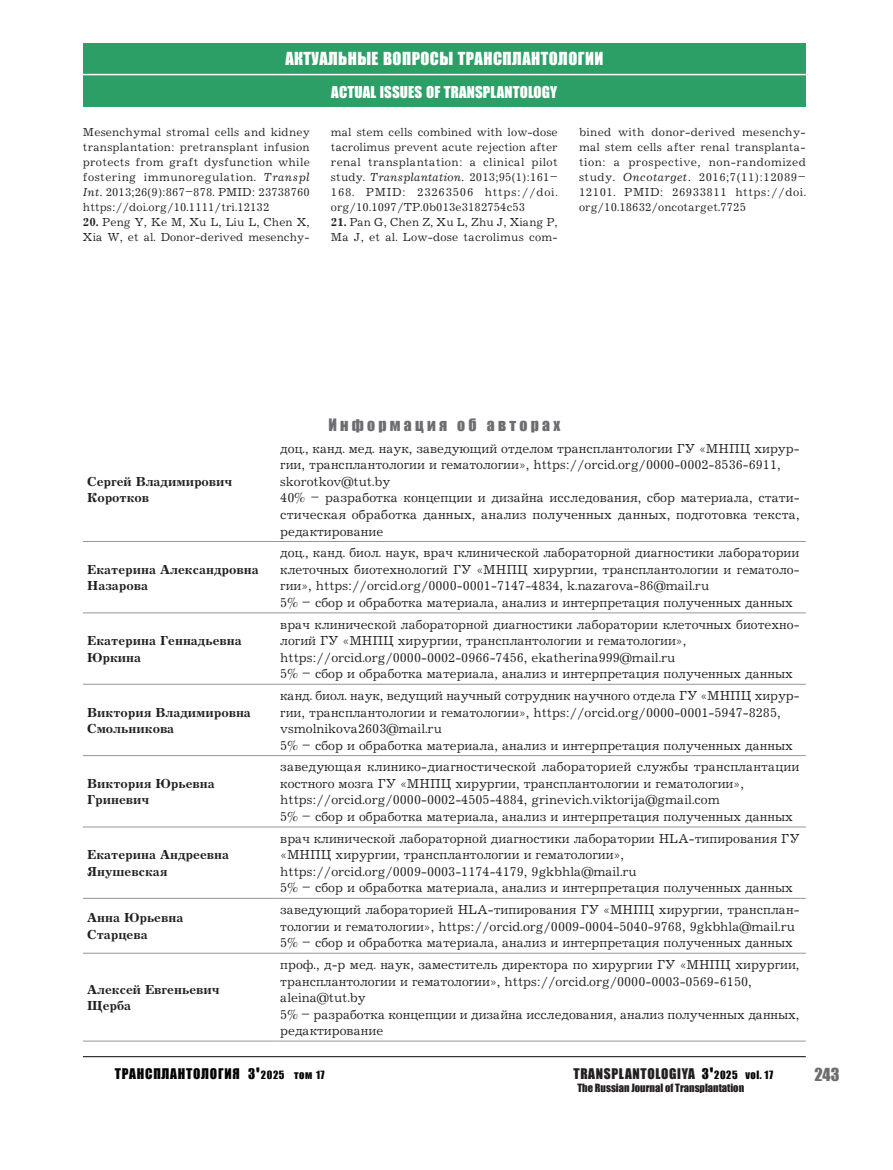
<style>
.page{position:relative;width:893px;height:1170px;background:#fff}
.page>*{position:absolute;margin:0;border:0;box-sizing:border-box;transform-origin:0 0}
.t1{font:16.5px "Impact";letter-spacing:.025em;color:#fff}
.t2{font:16.5px "Impact";color:#6c6d70}
.t3{font:15.75px "Impact";letter-spacing:.205em;color:#6c6d70}
.t4{font:15px "Impact";letter-spacing:.005em;color:#fff}
.t5{font:13.5px/16.5px "Journal C";color:#231f20}
.t6{font:700 13.5px/16.5px "Journal C";color:#231f20}
.t7{font:13.5px "Impact";letter-spacing:.05em;color:#231f20}
.t8{font:13.5px "Impact";letter-spacing:.055em;color:#040503}
.t9{font:12px/15px "Journal C";letter-spacing:.01em;color:#231f20;text-align:justify}
.t10{font:10.5px "Impact";color:#231f20}
.s1{font-style:italic}
.s2{font-weight:700}
.s3{font-size:19.5px}
.s4{font-size:10.5px}
.s5{color:#040503}
.s6{font-size:19.5px;color:#040503}
.s7{font-size:10.5px;color:#040503}
</style>
<div class="page">
<hr style="left:83px;top:1056px;width:723px;height:1px;background:#040503">
<div style="left:83px;top:43px;width:723px;height:64px;background:#2b9f65"></div>
<hr style="left:83px;top:74px;width:723px;height:1px;background:#fff">
<svg style="left:83px;top:613px;width:723px;height:341px"></svg>
<hr style="left:83px;top:541px;width:191px;height:1px;background:#969696">
<hr style="left:274px;top:541px;width:532px;height:1px;background:#969696">
<hr style="left:83px;top:683px;width:191px;height:1px;background:#969696">
<hr style="left:274px;top:683px;width:532px;height:1px;background:#969696">
<hr style="left:83px;top:1040px;width:191px;height:1px;background:#969696">
<hr style="left:274px;top:1040px;width:532px;height:1px;background:#969696">
<hr style="left:83px;top:755px;width:191px;height:1px;background:#969696">
<hr style="left:274px;top:755px;width:532px;height:1px;background:#969696">
<hr style="left:83px;top:826px;width:191px;height:1px;background:#969696">
<hr style="left:274px;top:826px;width:532px;height:1px;background:#969696">
<hr style="left:83px;top:897px;width:191px;height:1px;background:#969696">
<hr style="left:274px;top:897px;width:532px;height:1px;background:#969696">
<hr style="left:83px;top:952px;width:191px;height:1px;background:#969696">
<hr style="left:274px;top:952px;width:532px;height:1px;background:#969696">
<hr style="left:83px;top:612px;width:191px;height:1px;background:#969696">
<hr style="left:274px;top:612px;width:532px;height:1px;background:#969696">
<p class="t1" style="left:285px;top:46px;width:319px">АКТУАЛЬНЫЕ ВОПРОСЫ ТРАНСПЛАНТОЛОГИИ</p>
<p class="t4" style="left:331px;top:81px;width:228px">ACTUAL ISSUES OF TRANSPLANTOLOGY</p>
<p class="t9" style="left:83px;top:125px;width:228px">Mesenchymal stromal cells and kidney transplantation: pretransplant infusion protects from graft dysfunction while fostering immunoregulation. <span class="s1">Transpl Int.</span> 2013;26(9):867–878. PMID: 23738760 https://doi.org/10.1111/tri.12132</p>
<p class="t9" style="left:83px;top:215px;width:228px"><span class="s2">20.</span> Peng Y, Ke M, Xu L, Liu L, Chen X,<br>Xia W, et al. Donor-derived mesenchy-</p>
<p class="t9" style="left:331px;top:125px;width:228px">mal stem cells combined with low-dose tacrolimus prevent acute rejection after renal transplantation: a clinical pilot study. <span class="s1">Transplantation.</span> 2013;95(1):161– 168. PMID: 23263506 https://doi. org/10.1097/TP.0b013e3182754c53</p>
<p class="t9" style="left:331px;top:215px;width:228px"><span class="s2">21.</span> Pan G, Chen Z, Xu L, Zhu J, Xiang P,<br>Ma J, et al. Low-dose tacrolimus com-</p>
<p class="t9" style="left:579px;top:125px;width:228px">bined with donor-derived mesenchy&shy;mal stem cells after renal transplanta&shy;tion: a prospective, non-randomized study. <span class="s1">Oncotarget.</span> 2016;7(11):12089– 12101. PMID: 26933811 https://doi. org/10.18632/oncotarget.7725</p>
<p class="t6" style="left:87px;top:473px;width:147px">Сергей Владимирович<br>Коротков</p>
<p class="t6" style="left:87px;top:561px;width:173px">Екатерина Александровна<br>Назарова</p>
<p class="t6" style="left:87px;top:632px;width:156px">Екатерина Геннадьевна<br>Юркина</p>
<p class="t6" style="left:87px;top:704px;width:165px">Виктория Владимировна<br>Смольникова</p>
<p class="t6" style="left:87px;top:775px;width:129px">Виктория Юрьевна<br>Гриневич</p>
<p class="t6" style="left:87px;top:846px;width:143px">Екатерина Андреевна<br>Янушевская</p>
<p class="t3" style="left:328px;top:412px;width:233px">Информация об авторах</p>
<p class="t5" style="left:280px;top:441px;width:521px">доц., канд. мед. наук, заведующий отделом трансплантологии ГУ «МНПЦ хирур&shy;гии, трансплантологии и гематологии», https://orcid.org/0000-0002-8536-6911, skorotkov@tut.by<br>40% – разработка концепции и дизайна исследования, сбор материала, стати&shy;стическая обработка данных, анализ полученных данных, подготовка текста, редактирование</p>
<p class="t5" style="left:280px;top:545px;width:521px">доц., канд. биол. наук, врач клинической лабораторной диагностики лаборатории клеточных биотехнологий ГУ «МНПЦ хирургии, трансплантологии и гематоло&shy;гии», https://orcid.org/0000-0001-7147-4834, k.nazarova-86@mail.ru<br>5% – сбор и обработка материала, анализ и интерпретация полученных данных</p>
<p class="t5" style="left:280px;top:616px;width:521px">врач клинической лабораторной диагностики лаборатории клеточных биотехно&shy;логий ГУ «МНПЦ хирургии, трансплантологии и гематологии», https://orcid.org/0000-0002-0966-7456, ekatherina999@mail.ru<br>5% – сбор и обработка материала, анализ и интерпретация полученных данных</p>
<p class="t5" style="left:280px;top:688px;width:521px">канд. биол. наук, ведущий научный сотрудник научного отдела ГУ «МНПЦ хирур&shy;гии, трансплантологии и гематологии», https://orcid.org/0000-0001-5947-8285, vsmolnikova2603@mail.ru<br>5% – сбор и обработка материала, анализ и интерпретация полученных данных</p>
<p class="t5" style="left:280px;top:759px;width:521px">заведующая клинико-диагностической лабораторией службы трансплантации костного мозга ГУ «МНПЦ хирургии, трансплантологии и гематологии», https://orcid.org/0000-0002-4505-4884, grinevich.viktorija@gmail.com<br>5% – сбор и обработка материала, анализ и интерпретация полученных данных</p>
<p class="t5" style="left:280px;top:830px;width:521px">врач клинической лабораторной диагностики лаборатории HLA-типирования ГУ «МНПЦ хирургии, трансплантологии и гематологии», https://orcid.org/0009-0003-1174-4179, 9gkbhla@mail.ru<br>5% – сбор и обработка материала, анализ и интерпретация полученных данных</p>
<p class="t6" style="left:87px;top:910px;width:98px">Анна Юрьевна<br>Старцева</p>
<p class="t5" style="left:280px;top:901px;width:521px">заведующий лабораторией HLA-типирования ГУ «МНПЦ хирургии, трансплан&shy;тологии и гематологии», https://orcid.org/0009-0004-5040-9768, 9gkbhla@mail.ru<br>5% – сбор и обработка материала, анализ и интерпретация полученных данных</p>
<p class="t6" style="left:87px;top:981px;width:134px">Алексей Евгеньевич<br>Щерба</p>
<p class="t5" style="left:280px;top:956px;width:521px">проф., д-р мед. наук, заместитель директора по хирургии ГУ «МНПЦ хирургии, трансплантологии и гематологии», https://orcid.org/0000-0003-0569-6150, aleina@tut.by<br>5% – разработка концепции и дизайна исследования, анализ полученных данных, редактирование</p>
<p class="t8" style="left:115px;top:1063px;width:212px">ТРАНСПЛАНТОЛОГИЯ 3<span class="s3">'</span><span class="s4">2025 том 17</span></p>
<p class="t7" style="left:573px;top:1063px;width:201px">TRANSPLANTOLOGIYA <span class="s5">3</span><span class="s6">'</span><span class="s7">2025 vol. 17</span></p>
<p class="t2" style="left:815px;top:1061px;width:26px">243</p>
<p class="t10" style="left:577px;top:1079px;width:168px">The Russian Journal of Transplantation</p>
</div>
